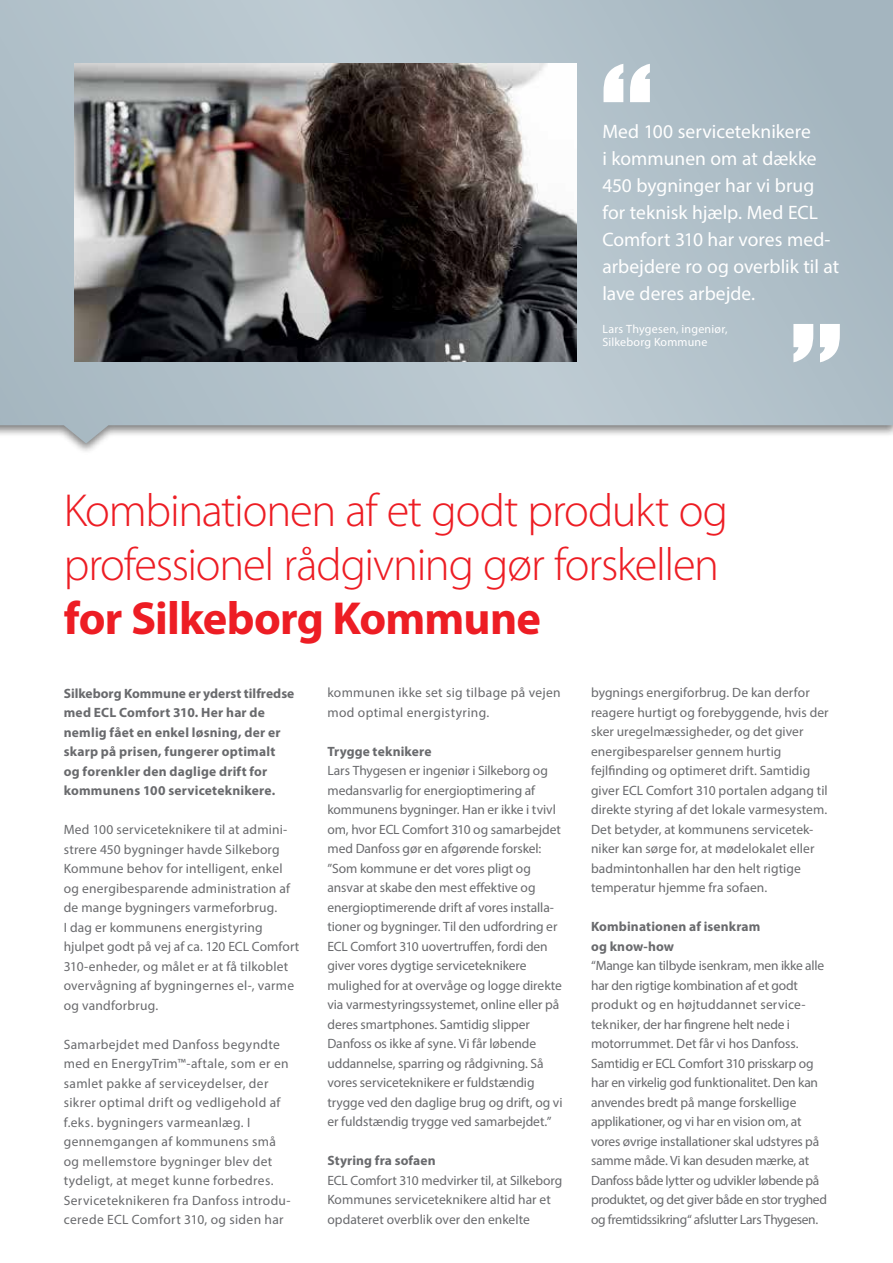
<style>
.page{position:relative;width:893px;height:1263px;background:#fff}
.page>*{position:absolute;margin:0;border:0;box-sizing:border-box;transform-origin:0 0}
.t1{font:300 46.5px/54px "Myriad Pro";letter-spacing:-.03em;color:#ed1d24}
.t2{font:700 46.5px "Myriad Pro";letter-spacing:-.015em;color:#ed1d24}
.t3{font:19.5px/27px "Myriad Pro";color:#fff}
.t4{font:13.5px/19.5px "Myriad Pro";color:#696a6d}
.t5{font:13.5px/19.5px "Myriad Pro";letter-spacing:.025em;color:#696a6d}
.t6{font:700 13.5px/19.5px "Myriad Pro";letter-spacing:.015em;color:#696a6d}
.t7{font:12px/13.5px "Myriad Pro";letter-spacing:.02em;color:#fff}
</style>
<div class="page">
<svg style="left:0;top:0;width:893px;height:443px;background:#b2c0c9"></svg>
<img style="left:74px;top:64px;width:502px;height:297px">
<svg style="left:603px;top:64px;width:47px;height:38px"></svg>
<svg style="left:793px;top:324px;width:47px;height:38px"></svg>
<h2 class="t3" style="left:602px;top:117px;width:238px">Med 100 serviceteknikere<br>i kommunen om at dække<br>450 bygninger har vi brug for teknisk hjælp. Med ECL<br>Comfort 310 har vores med&shy;arbejdere ro og overblik til at lave deres arbejde.</h2>
<p class="t7" style="left:602px;top:322px;width:127px">Lars Thygesen, ingeniør,<br>Silkeborg Kommune</p>
<h1 class="t1" style="left:64px;top:483px;width:666px">Kombinationen af et godt produkt og professionel rådgivning gør forskellen</h1>
<h1 class="t2" style="left:64px;top:588px;width:479px">for Silkeborg Kommune</h1>
<p class="t6" style="left:64px;top:683px;width:232px">Silkeborg Kommune er yderst tilfredse med ECL Comfort 310. Her har de nemlig fået en enkel løsning, der er skarp på prisen, fungerer optimalt og forenkler den daglige drift for kommunens 100 serviceteknikere.</p>
<p class="t4" style="left:64px;top:819px;width:237px">Med 100 serviceteknikere til at admini&shy;strere 450 bygninger havde Silkeborg Kommune behov for intelligent, enkel og energibesparende administration af de mange bygningers varmeforbrug.<br>I dag er kommunens energistyring hjulpet godt på vej af ca. 120 ECL Comfort 310-enheder, og målet er at få tilkoblet overvågning af bygningernes el-, varme og vandforbrug.</p>
<p class="t5" style="left:64px;top:1034px;width:228px">Samarbejdet med Danfoss begyndte med en EnergyTrim™-aftale, som er en samlet pakke af serviceydelser, der sikrer optimal drift og vedligehold af f.eks. bygningers varmeanlæg. I gennemgangen af kommunens små og mellemstore bygninger blev det tydeligt, at meget kunne forbedres.<br>Serviceteknikeren fra Danfoss introdu&shy;cerede ECL Comfort 310, og siden har</p>
<p class="t5" style="left:327px;top:683px;width:235px">kommunen ikke set sig tilbage på vejen mod optimal energistyring.</p>
<p class="t6" style="left:327px;top:741px;width:106px">Trygge teknikere</p>
<p class="t4" style="left:327px;top:761px;width:237px">Lars Thygesen er ingeniør i Silkeborg og medansvarlig for energioptimering af kommunens bygninger. Han er ikke i tvivl om, hvor ECL Comfort 310 og samarbejdet med Danfoss gør en afgørende forskel: ”Som kommune er det vores pligt og ansvar at skabe den mest effektive og energioptimerende drift af vores installa&shy;tioner og bygninger. Til den udfordring er ECL Comfort 310 uovertruffen, fordi den giver vores dygtige serviceteknikere mulighed for at overvåge og logge direkte via varmestyringssystemet, online eller på deres smartphones. Samtidig slipper Danfoss os ikke af syne. Vi får løbende uddannelse, sparring og rådgivning. Så vores serviceteknikere er fuldstændig trygge ved den daglige brug og drift, og vi er fuldstændig trygge ved samarbejdet.”</p>
<p class="t6" style="left:327px;top:1151px;width:110px">Styring fra sofaen</p>
<p class="t4" style="left:327px;top:1170px;width:236px">ECL Comfort 310 medvirker til, at Silkeborg<br>Kommunes serviceteknikere altid har et opdateret overblik over den enkelte</p>
<p class="t4" style="left:591px;top:683px;width:239px">bygnings energiforbrug. De kan derfor reagere hurtigt og forebyggende, hvis der sker uregelmæssigheder, og det giver energibesparelser gennem hurtig fejlfinding og optimeret drift. Samtidig giver ECL Comfort 310 portalen adgang til direkte styring af det lokale varmesystem.<br>Det betyder, at kommunens servicetek&shy;niker kan sørge for, at mødelokalet eller badmintonhallen har den helt rigtige temperatur hjemme fra sofaen.</p>
<p class="t6" style="left:591px;top:916px;width:171px">Kombinationen af isenkram og know-how</p>
<p class="t4" style="left:591px;top:956px;width:238px">“Mange kan tilbyde isenkram, men ikke alle har den rigtige kombination af et godt produkt og en højtuddannet service&shy;tekniker, der har fingrene helt nede i motorrummet. Det får vi hos Danfoss.<br>Samtidig er ECL Comfort 310 prisskarp og har en virkelig god funktionalitet. Den kan anvendes bredt på mange forskellige applikationer, og vi har en vision om, at vores øvrige installationer skal udstyres på samme måde. Vi kan desuden mærke, at Danfoss både lytter og udvikler løbende på produktet, og det giver både en stor tryghed og fremtidssikring“ afslutter Lars Thygesen.</p>
</div>
